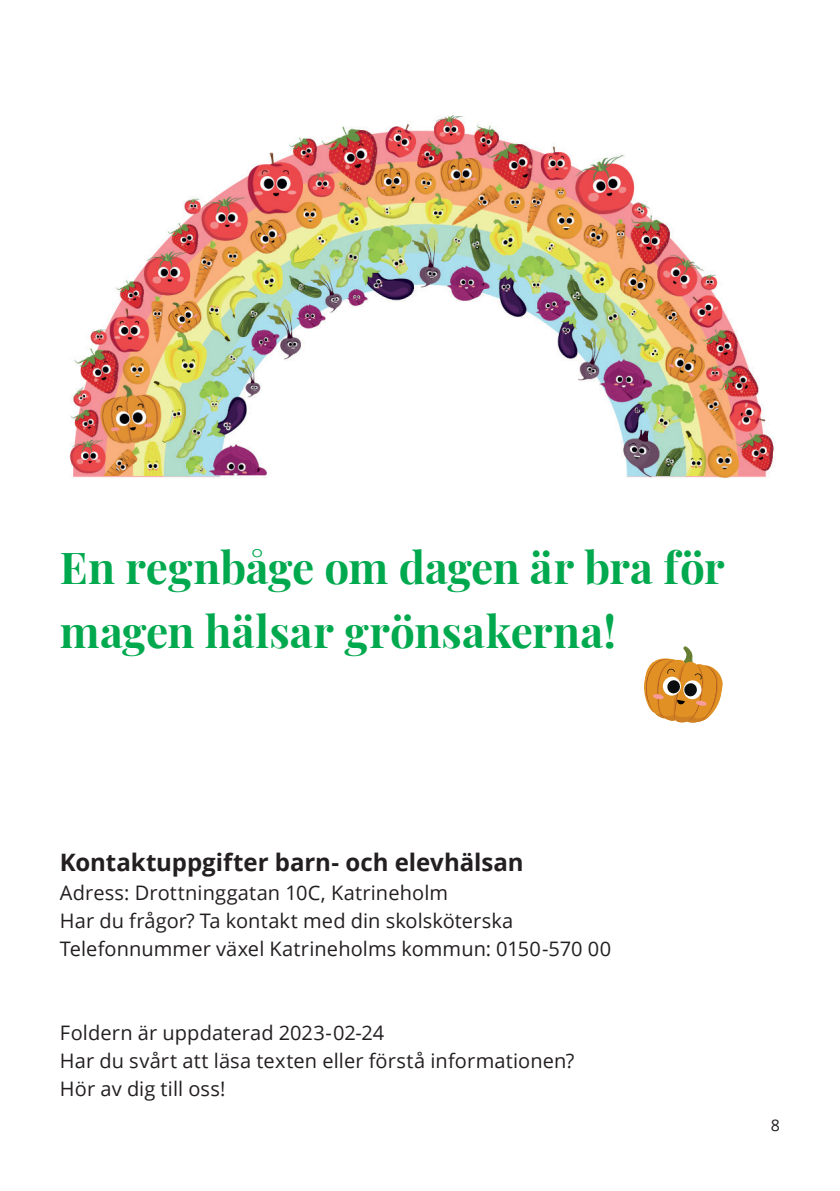
<style>
.page{position:relative;width:840px;height:1191px;background:#fff}
.page>*{position:absolute;margin:0;border:0;box-sizing:border-box;transform-origin:0 0}
.t1{font:700 44px/64px "Playfair Display";color:#00a94e}
.t2{font:700 24px "Open Sans";letter-spacing:-.005em;color:#231f20}
.t3{font:20px/28px "Open Sans";letter-spacing:.005em;color:#231f20}
.t4{font:16px "Open Sans";color:#231f20}
</style>
<div class="page">
<img style="left:69px;top:115px;width:706px;height:363px">
<svg style="left:644px;top:646px;width:78px;height:77px"></svg>
<h1 class="t1" style="left:60px;top:531px;width:665px">En regnbåge om dagen är bra för magen hälsar grönsakerna!</h1>
<p class="t2" style="left:60px;top:845px;width:465px">Kontaktuppgifter barn- och elevhälsan</p>
<p class="t3" style="left:60px;top:878px;width:552px">Adress: Drottninggatan 10C, Katrineholm<br>Har du frågor? Ta kontakt med din skolsköterska<br>Telefonnummer växel Katrineholms kommun: 0150-570 00</p>
<p class="t3" style="left:60px;top:1018px;width:515px">Foldern är uppdaterad 2023-02-24<br>Har du svårt att läsa texten eller förstå informationen?<br>Hör av dig till oss!</p>
<p class="t4" style="left:770px;top:1114px;width:11px">8</p>
</div>
